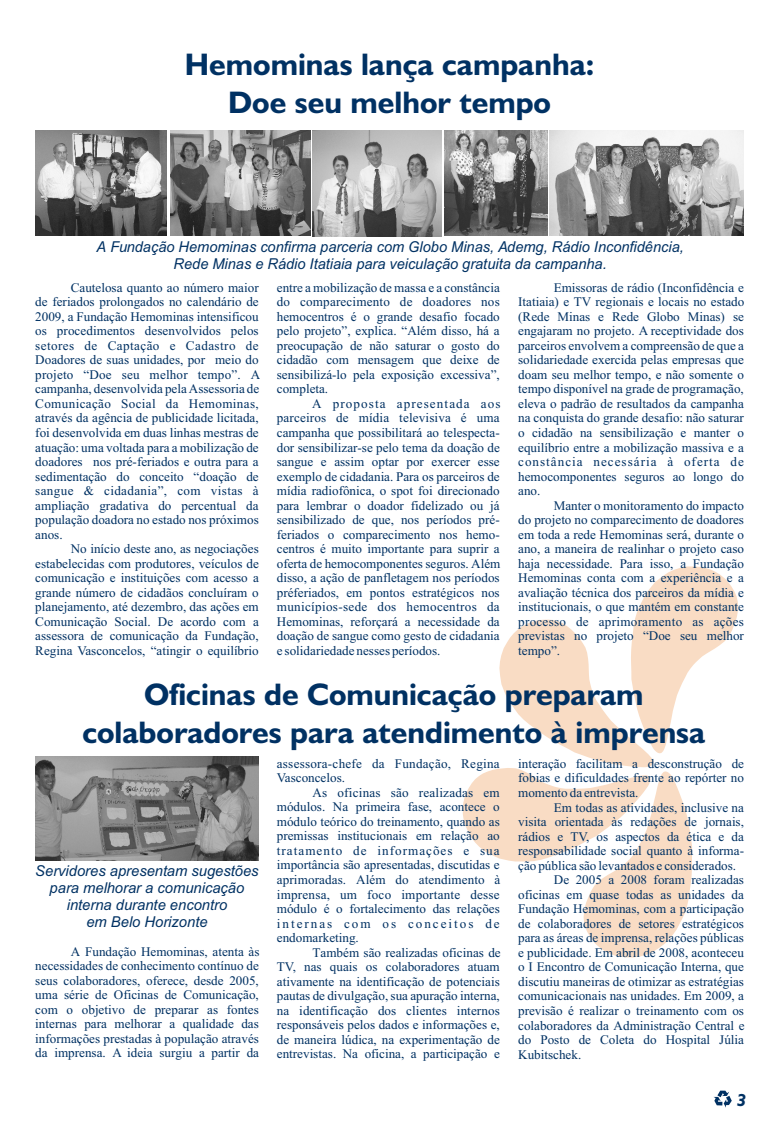
<style>
.page{position:relative;width:780px;height:1135px;background:#fff}
.page>*{position:absolute;margin:0;border:0;box-sizing:border-box;transform-origin:0 0}
.t1{font:700 31.25px/37.5px "Humanst 521 BT";color:#003163;text-align:center}
.t2{font:italic 700 17.5px "Humanst 521 BT";color:#003163}
.t3{font:italic 15px/16.8px "Arial";color:#003163;text-align:center}
.t4{font:13.12px/14.5px "Times New Roman";color:#003163;text-align:justify}
.t5{font:13.12px/14.5px "Times New Roman";letter-spacing:.02em;color:#003163}
</style>
<div class="page">
<svg style="left:463px;top:566px;width:275px;height:392px"></svg>
<svg style="left:714px;top:1091px;width:18px;height:17px"></svg>
<img style="left:35px;top:131px;width:132px;height:105px">
<img style="left:170px;top:131px;width:140px;height:105px">
<img style="left:313px;top:131px;width:128px;height:105px">
<img style="left:444px;top:131px;width:103px;height:105px">
<img style="left:550px;top:131px;width:194px;height:105px">
<img style="left:35px;top:756px;width:224px;height:105px">
<h1 class="t1" style="left:185px;top:49px;width:411px">Hemominas lança campanha:<br>Doe seu melhor tempo</h1>
<p class="t3" style="left:97px;top:240px;width:589px">A Fundação Hemominas confirma parceria com Globo Minas, Ademg, Rádio Inconfidência,<br>Rede Minas e Rádio Itatiaia para veiculação gratuita da campanha.</p>
<p class="t4" style="left:35px;top:281px;width:226px;text-indent:35px">Cautelosa quanto ao número maior de feriados prolongados no calendário de 2009, a Fundação Hemominas intensificou os procedimentos desenvolvidos pelos setores de Captação e Cadastro de Doadores de suas unidades, por meio do projeto “Doe seu melhor tempo”. A campanha, desenvolvida pela Assessoria de Comunicação Social da Hemominas, através da agência de publicidade licitada, foi desenvolvida em duas linhas mestras de atuação: uma voltada para a mobilização de doadores nos pré-feriados e outra para a sedimentação do conceito “doação de sangue &amp; cidadania”, com vistas à ampliação gradativa do percentual da população doadora no estado nos próximos anos.</p>
<p class="t4" style="left:35px;top:543px;width:225px;text-indent:35px">No início deste ano, as negociações estabelecidas com produtores, veículos de comunicação e instituições com acesso a grande número de cidadãos concluíram o planejamento, até dezembro, das ações em Comunicação Social. De acordo com a assessora de comunicação da Fundação, Regina Vasconcelos, “atingir o equilíbrio</p>
<p class="t4" style="left:277px;top:281px;width:225px">entre a mobilização de massa e a constância do comparecimento de doadores nos hemocentros é o grande desafio focado pelo projeto”, explica. “Além disso, há a preocupação de não saturar o gosto do cidadão com mensagem que deixe de sensibilizá-lo pela exposição excessiva”, completa.</p>
<p class="t4" style="left:277px;top:398px;width:225px;text-indent:35px">A proposta apresentada aos parceiros de mídia televisiva é uma campanha que possibilitará ao telespecta&shy;dor sensibilizar-se pelo tema da doação de sangue e assim optar por exercer esse exemplo de cidadania. Para os parceiros de mídia radiofônica, o spot foi direcionado para lembrar o doador fidelizado ou já sensibilizado de que, nos períodos pré&shy;feriados o comparecimento nos hemo&shy;centros é muito importante para suprir a oferta de hemocomponentes seguros. Além disso, a ação de panfletagem nos períodos préferiados, em pontos estratégicos nos municípios-sede dos hemocentros da Hemominas, reforçará a necessidade da doação de sangue como gesto de cidadania e solidariedade nesses períodos.</p>
<p class="t4" style="left:518px;top:281px;width:228px;text-indent:35px">Emissoras de rádio (Inconfidência e Itatiaia) e TV regionais e locais no estado (Rede Minas e Rede Globo Minas) se engajaram no projeto. A receptividade dos parceiros envolvem a compreensão de que a solidariedade exercida pelas empresas que doam seu melhor tempo, e não somente o tempo disponível na grade de programação, eleva o padrão de resultados da campanha na conquista do grande desafio: não saturar o cidadão na sensibilização e manter o equilíbrio entre a mobilização massiva e a constância necessária à oferta de hemocomponentes seguros ao longo do ano.</p>
<p class="t4" style="left:518px;top:499px;width:227px;text-indent:35px">Manter o monitoramento do impacto do projeto no comparecimento de doadores em toda a rede Hemominas será, durante o ano, a maneira de realinhar o projeto caso haja necessidade. Para isso, a Fundação Hemominas conta com a experiência e a avaliação técnica dos parceiros da mídia e institucionais, o que mantém em constante processo de aprimoramento as ações previstas no projeto “Doe seu melhor tempo”.</p>
<h1 class="t1" style="left:82px;top:679px;width:624px">Oficinas de Comunicação preparam colaboradores para atendimento à imprensa</h1>
<p class="t3" style="left:35px;top:864px;width:225px">Servidores apresentam sugestões para melhorar a comunicação interna durante encontro<br>em Belo Horizonte</p>
<p class="t4" style="left:35px;top:945px;width:226px;text-indent:36px">A Fundação Hemominas, atenta às necessidades de conhecimento contínuo de seus colaboradores, oferece, desde 2005, uma série de Oficinas de Comunicação, com o objetivo de preparar as fontes internas para melhorar a qualidade das informações prestadas à população através da imprensa. A ideia surgiu a partir da</p>
<p class="t5" style="left:277px;top:757px;width:224px">assessora-chefe da Fundação, Regina<br>Vasconcelos.</p>
<p class="t4" style="left:277px;top:786px;width:225px;text-indent:36px">As oficinas são realizadas em módulos. Na primeira fase, acontece o módulo teórico do treinamento, quando as premissas institucionais em relação ao tratamento de informações e sua importância são apresentadas, discutidas e aprimoradas. Além do atendimento à imprensa, um foco importante desse módulo é o fortalecimento das relações internas com os conceitos de endomarketing.</p>
<p class="t4" style="left:277px;top:946px;width:225px;text-indent:36px">Também são realizadas oficinas de TV, nas quais os colaboradores atuam ativamente na identificação de potenciais pautas de divulgação, sua apuração interna, na identificação dos clientes internos responsáveis pelos dados e informações e, de maneira lúdica, na experimentação de entrevistas. Na oficina, a participação e</p>
<p class="t4" style="left:518px;top:758px;width:227px">interação facilitam a desconstrução de fobias e dificuldades frente ao repórter no momento da entrevista.</p>
<p class="t4" style="left:554px;top:801px;width:192px">Em todas as atividades, inclusive na</p>
<p class="t4" style="left:518px;top:816px;width:227px">visita orientada às redações de jornais,</p>
<p class="t4" style="left:518px;top:830px;width:227px">rádios e TV, os aspectos da ética e da</p>
<p class="t4" style="left:518px;top:845px;width:227px">responsabilidade social quanto à informa-</p>
<p class="t4" style="left:518px;top:859px;width:219px">ção pública são levantados e considerados.</p>
<p class="t4" style="left:554px;top:874px;width:192px">De 2005 a 2008 foram realizadas</p>
<p class="t4" style="left:518px;top:888px;width:227px">oficinas em quase todas as unidades da</p>
<p class="t4" style="left:518px;top:903px;width:227px">Fundação Hemominas, com a participação</p>
<p class="t4" style="left:518px;top:917px;width:227px">de colaboradores de setores estratégicos</p>
<p class="t4" style="left:518px;top:932px;width:227px">para as áreas de imprensa, relações públicas</p>
<p class="t4" style="left:518px;top:946px;width:227px">e publicidade. Em abril de 2008, aconteceu</p>
<p class="t4" style="left:518px;top:961px;width:227px">o I Encontro de Comunicação Interna, que</p>
<p class="t4" style="left:518px;top:976px;width:227px">discutiu maneiras de otimizar as estratégias</p>
<p class="t4" style="left:518px;top:990px;width:227px">comunicacionais nas unidades. Em 2009, a</p>
<p class="t4" style="left:518px;top:1005px;width:227px">previsão é realizar o treinamento com os</p>
<p class="t4" style="left:518px;top:1019px;width:228px">colaboradores da Administração Central e</p>
<p class="t4" style="left:518px;top:1034px;width:227px">do Posto de Coleta do Hospital Júlia</p>
<p class="t4" style="left:518px;top:1048px;width:65px">Kubitschek.</p>
<h2 class="t2" style="left:737px;top:1093px;width:11px">3</h2>
</div>
